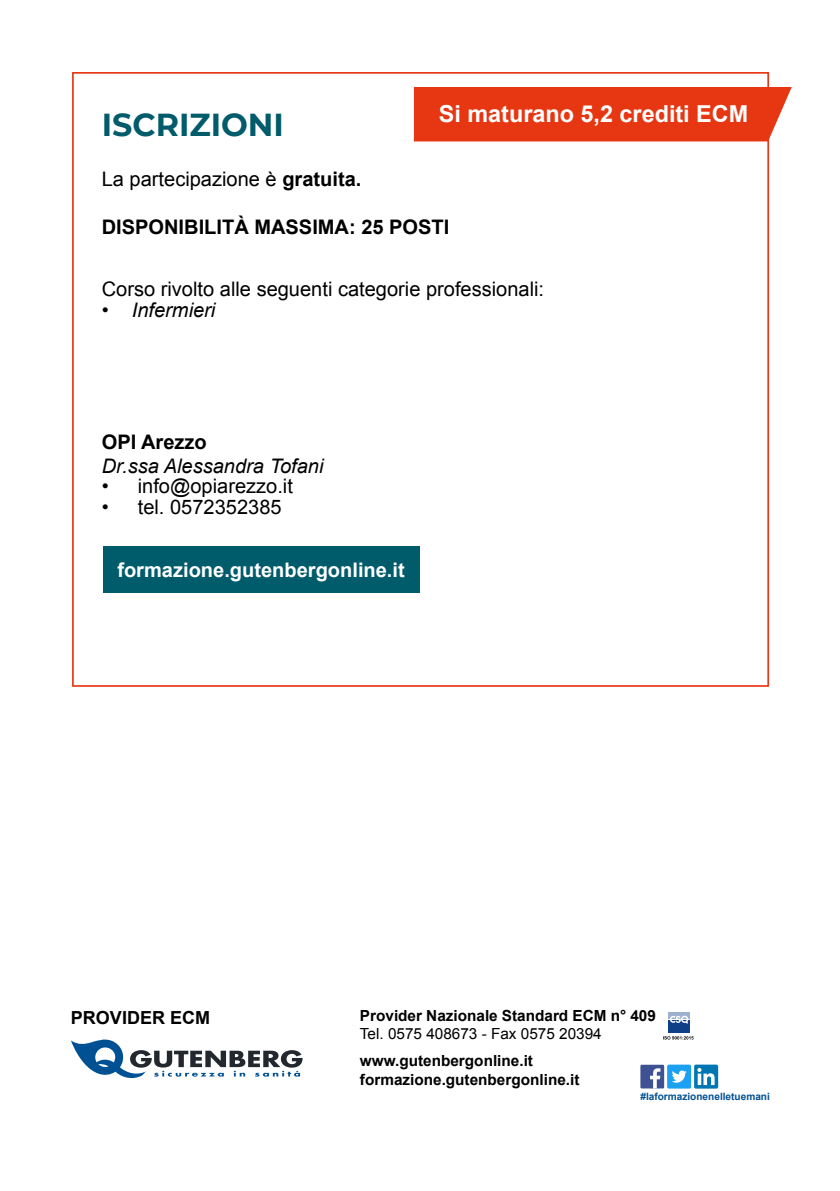
<style>
.page{position:relative;width:840px;height:1191px;background:#fff}
.page>*{position:absolute;margin:0;border:0;box-sizing:border-box;transform-origin:0 0}
.t1{font:700 31.8px "Montserrat";color:#005b6a}
.t2{font:700 23.4px "Arial";color:#fff}
.t3{font:20px "Arial";color:#000}
.t4{font:700 20px "Arial";color:#000}
.t5{font:italic 20px "Arial";color:#000}
.t6{font:700 20px "Arial";color:#fff}
.t7{font:700 18px "Arial";color:#000}
.t8{font:700 15.4px/18.4px "Arial";color:#010000}
.t9{font:15.4px "Arial";color:#010000}
.t10{font:700 10px "Arial";color:#005094}
.s1{font-weight:700}
</style>
<div class="page">
<div style="left:640px;top:1064px;width:23px;height:24px;background:#3e5293"></div>
<svg style="left:650px;top:1068px;width:10px;height:20px"></svg>
<div style="left:666px;top:1064px;width:24px;height:24px;background:#1ca1f2;border-radius:2px"></div>
<svg style="left:672px;top:1070px;width:14px;height:12px"></svg>
<div style="left:693px;top:1064px;width:24px;height:24px;background:linear-gradient(to right,#0076b3,#0076b3);border-radius:2px"></div>
<svg style="left:697px;top:1068px;width:17px;height:17px"></svg>
<svg style="left:71px;top:1039px;width:231px;height:40px"></svg>
<div style="left:668px;top:1019px;width:21px;height:14px;background:#0f4087"></div>
<div style="left:668px;top:1012px;width:21px;height:7px;background:#9eb0cf"></div>
<svg style="left:668px;top:1015px;width:21px;height:8px"></svg>
<svg style="left:663px;top:1036px;width:30px;height:3px"></svg>
<div style="left:103px;top:547px;width:316px;height:46px;background:#005b6a"></div>
<div style="left:413px;top:87px;width:378px;height:54px;background:#e63612"></div>
<p class="t2" style="left:438px;top:99px;width:311px">Si maturano 5,2 crediti ECM</p>
<h1 class="t1" style="left:102px;top:101px;width:184px">ISCRIZIONI</h1>
<p class="t3" style="left:102px;top:166px;width:261px">La partecipazione è <span class="s1">gratuita.</span></p>
<p class="t4" style="left:102px;top:214px;width:349px">DISPONIBILITÀ MASSIMA: 25 POSTI</p>
<p class="t3" style="left:102px;top:276px;width:443px">Corso rivolto alle seguenti categorie professionali:</p>
<p class="t5" style="left:102px;top:297px;width:115px">• Infermieri</p>
<p class="t4" style="left:102px;top:428px;width:106px">OPI Arezzo</p>
<p class="t5" style="left:102px;top:453px;width:223px">Dr.ssa Alessandra Tofani</p>
<p class="t3" style="left:102px;top:473px;width:193px">• info@opiarezzo.it</p>
<p class="t3" style="left:102px;top:494px;width:181px">• tel. 0572352385</p>
<p class="t6" style="left:117px;top:557px;width:289px">formazione.gutenbergonline.it</p>
<p class="t7" style="left:71px;top:1005px;width:141px">PROVIDER ECM</p>
<p class="t8" style="left:360px;top:1006px;width:297px">Provider Nazionale Standard ECM n° 409</p>
<p class="t9" style="left:360px;top:1023px;width:243px">Tel. 0575 408673 - Fax 0575 20394</p>
<p class="t8" style="left:360px;top:1052px;width:221px">www.gutenbergonline.it formazione.gutenbergonline.it</p>
<p class="t10" style="left:640px;top:1090px;width:131px">#laformazionenelletuemani</p>
</div>
